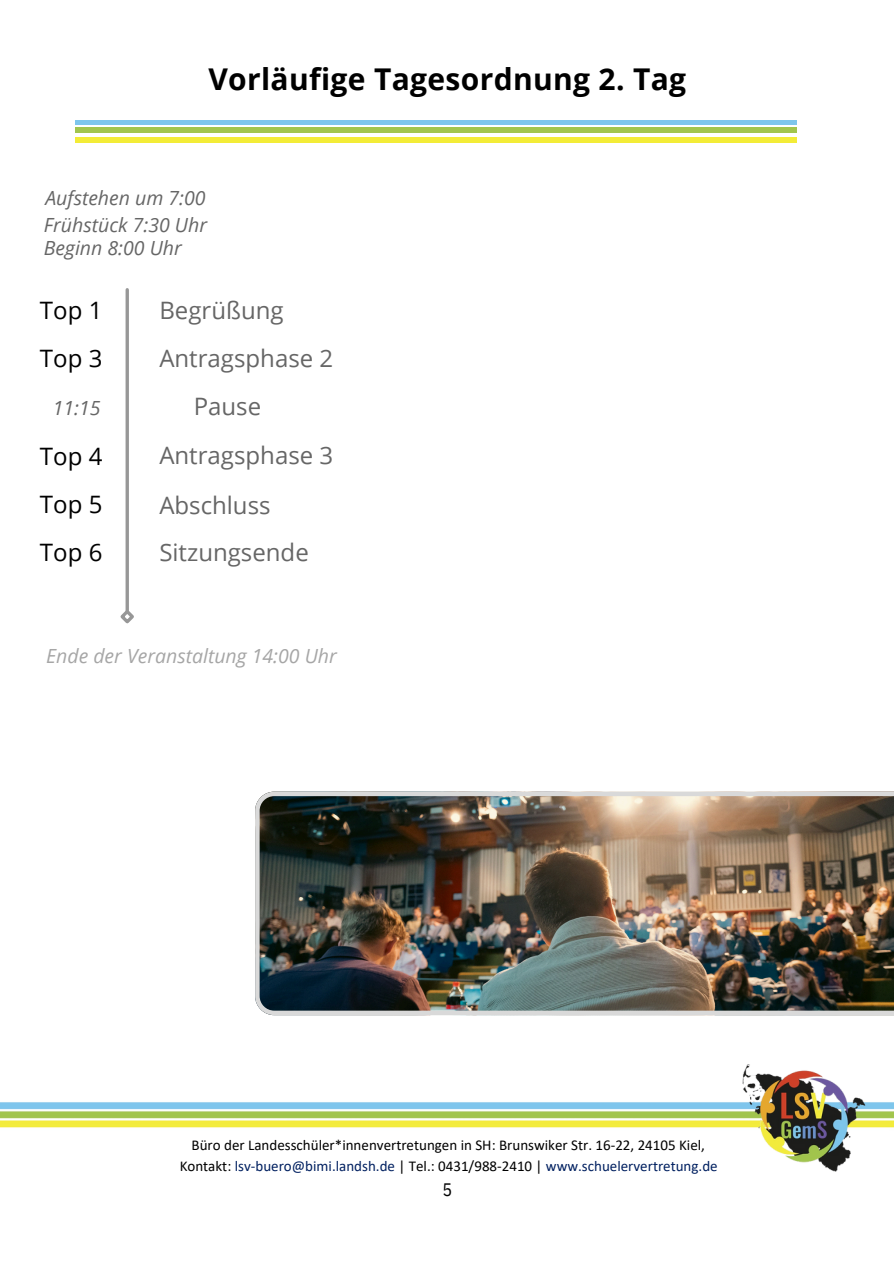
<style>
.page{position:relative;width:894px;height:1264px;background:#fff}
.page>*{position:absolute;margin:0;border:0;box-sizing:border-box;transform-origin:0 0}
.t1{font:700 30px "Open Sans";letter-spacing:.01em;color:#000}
.t2{font:24px "Open Sans";color:#666}
.t3{font:24px "Open Sans";color:#000}
.t4{font:italic 19.5px "Open Sans";color:#666}
.t5{font:italic 19.5px "Open Sans";color:#a6a6a6}
.t6{font:18px "IBM Plex Sans Cond";color:#000}
.t7{font:15px "Calibri";color:#002060}
.t8{font:15px "Calibri";color:#000}
.s1{color:#000}
</style>
<div class="page">
<img style="left:0;top:1102px;width:893px;height:26px">
<img style="left:741px;top:1064px;width:125px;height:108px">
<svg style="left:125px;top:290px;width:4px;height:317px"></svg>
<svg style="left:120px;top:607px;width:14px;height:16px"></svg>
<div style="left:75px;top:120px;width:721px;height:5px;background:#7ec6ec"></div>
<hr style="left:75px;top:128px;width:721px;height:4px;background:#a2c54d">
<hr style="left:75px;top:138px;width:721px;height:4px;background:#f3ec37">
<img style="left:255px;top:791px;width:638px;height:224px">
<h2 class="t1" style="left:208px;top:58px;width:479px">Vorläufige Tagesordnung 2. Tag</h2>
<h3 class="t4" style="left:45px;top:184px;width:162px">Aufstehen um 7:00</h3>
<p class="t4" style="left:44px;top:234px;width:139px">Beginn 8:00 Uhr</p>
<h2 class="t4" style="left:44px;top:211px;width:165px">Frühstück 7:30 Uhr</h2>
<h1 class="t3" style="left:40px;top:293px;width:64px">Top 1</h1>
<h3 class="t2" style="left:159px;top:293px;width:126px">Begrüßung</h3>
<h3 class="t3" style="left:40px;top:341px;width:64px">Top 3</h3>
<h3 class="t2" style="left:159px;top:341px;width:175px">Antragsphase 2</h3>
<h2 class="t4" style="left:53px;top:394px;width:49px">11:15</h2>
<h2 class="t2" style="left:194px;top:389px;width:69px">Pause</h2>
<p class="t3" style="left:40px;top:439px;width:64px">Top 4</p>
<p class="t2" style="left:159px;top:438px;width:175px">Antragsphase 3</p>
<p class="t3" style="left:40px;top:487px;width:64px">Top 5</p>
<h2 class="t2" style="left:159px;top:488px;width:113px">Abschluss</h2>
<h2 class="t3" style="left:40px;top:535px;width:64px">Top 6</h2>
<h2 class="t2" style="left:159px;top:535px;width:151px">Sitzungsende</h2>
<h3 class="t5" style="left:46px;top:642px;width:292px">Ende der Veranstaltung 14:00 Uhr</h3>
<h2 class="t8" style="left:191px;top:1138px;width:514px">Büro der Landesschüler*innenvertretungen in SH: Brunswiker Str. 16-22, 24105 Kiel,</h2>
<h2 class="t7" style="left:180px;top:1159px;width:539px"><span class="s1">Kontakt:</span> lsv-buero@bimi.landsh.de <span class="s1">| Tel.: 0431/988-2410 |</span> www.schuelervertretung.de</h2>
<h2 class="t6" style="left:442px;top:1177px;width:11px">5</h2>
</div>
